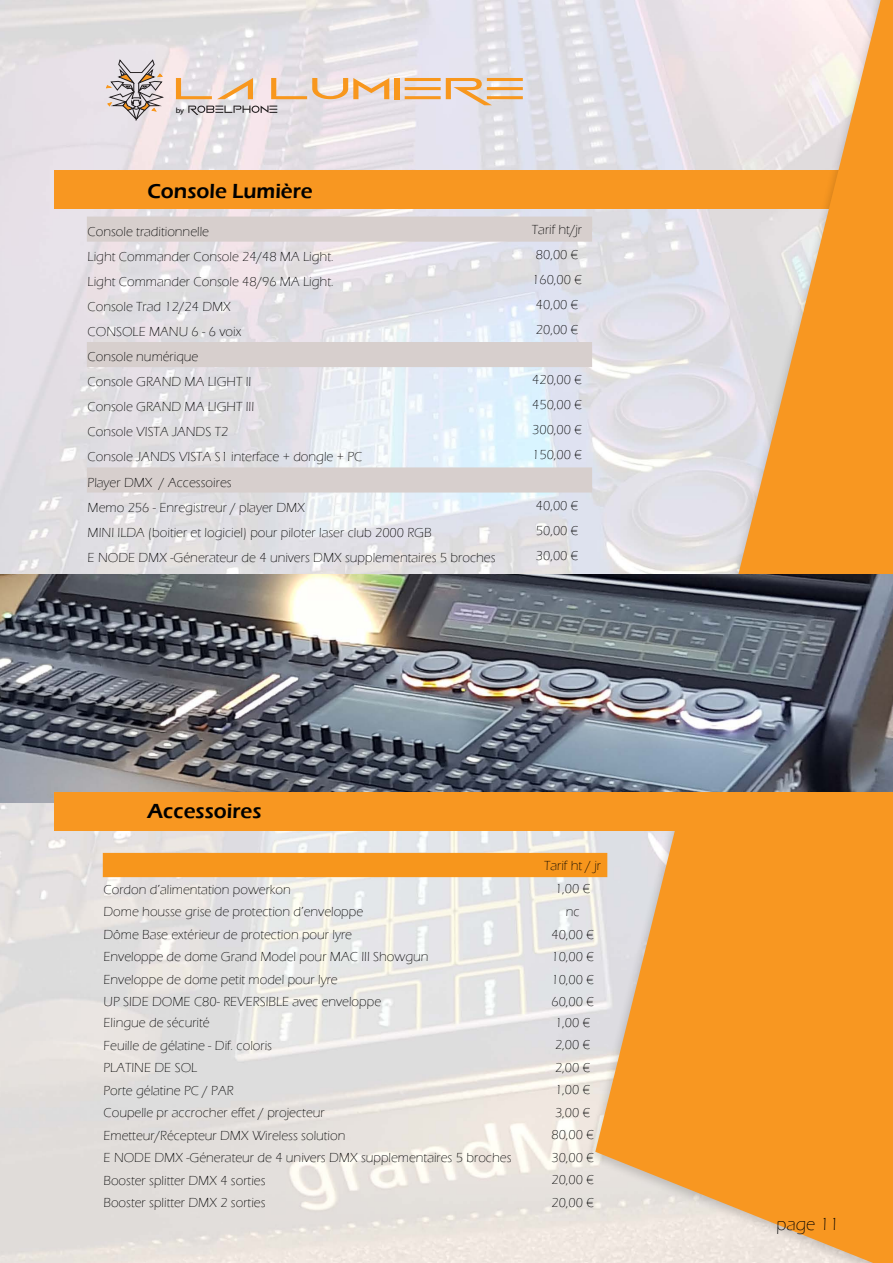
<style>
.page{position:relative;width:893px;height:1263px;background:#fff}
.page>*{position:absolute;margin:0;border:0;box-sizing:border-box;transform-origin:0 0}
.t1{font:31.05px "Vermin Vibes 2";color:#f8971d;scale:1.69 1}
.t2{font:600 21px "Eras ITC";color:#000}
.t3{font:300 18px "Eras ITC";color:#000}
.t4{font:300 13.5px/25px "Eras ITC";color:#000}
.t5{font:7.65px "Myriad Pro";color:#000;scale:1.08 1}
</style>
<div class="page">
<img style="left:0;top:0;width:585px;height:1263px">
<div style="left:54px;top:170px;width:839px;height:39px;background:#f89721"></div>
<svg style="left:188px;top:106px;width:89px;height:9px"></svg>
<svg style="left:106px;top:59px;width:58px;height:62px;background:#c6bcbc"></svg>
<div style="left:585px;top:0;width:308px;height:1263px;background:#000;opacity:.16"></div>
<svg style="left:595px;top:0;width:298px;height:1263px;background:#eeba7d"></svg>
<svg style="left:87px;top:217px;width:505px;height:275px;background:#dfdee2"></svg>
<div style="left:103px;top:853px;width:504px;height:24px;background:#f7961c"></div>
<img style="left:0;top:574px;width:893px;height:228px">
<div style="left:54px;top:792px;width:839px;height:39px;background:#f89721"></div>
<h1 class="t1" style="left:176px;top:75px;width:210px">LA LUMIERE</h1>
<p class="t5" style="left:176px;top:106px;width:9px">by</p>
<h2 class="t2" style="left:147px;top:179px;width:167px">Console Lumière</h2>
<p class="t4" style="left:88px;top:219px;width:123px">Console traditionnelle</p>
<p class="t4" style="left:532px;top:217px;width:52px">Tarif ht/jr</p>
<p class="t4" style="left:88px;top:244px;width:248px">Light Commander Console 24/48 MA Light.</p>
<p class="t4" style="left:536px;top:242px;width:44px">80,00 €</p>
<p class="t4" style="left:88px;top:269px;width:248px">Light Commander Console 48/96 MA Light.</p>
<p class="t4" style="left:532px;top:267px;width:51px">160,00 €</p>
<p class="t4" style="left:88px;top:294px;width:145px">Console Trad 12/24 DMX</p>
<p class="t4" style="left:536px;top:292px;width:44px">40,00 €</p>
<p class="t4" style="left:88px;top:319px;width:155px">CONSOLE MANU 6 - 6 voix</p>
<p class="t4" style="left:536px;top:317px;width:44px">20,00 €</p>
<p class="t4" style="left:88px;top:344px;width:165px">Console numérique<br>Console GRAND MA LIGHT II</p>
<p class="t4" style="left:532px;top:367px;width:51px">420,00 €</p>
<p class="t4" style="left:88px;top:394px;width:168px">Console GRAND MA LIGHT III</p>
<p class="t4" style="left:532px;top:392px;width:51px">450,00 €</p>
<p class="t4" style="left:88px;top:419px;width:142px">Console VISTA JANDS T2</p>
<p class="t4" style="left:532px;top:418px;width:51px">300,00 €</p>
<p class="t4" style="left:88px;top:445px;width:276px">Console JANDS VISTA S1 interface + dongle + PC</p>
<p class="t4" style="left:532px;top:443px;width:51px">150,00 €</p>
<p class="t4" style="left:88px;top:470px;width:219px">Player DMX / Accessoires<br>Memo 256 - Enregistreur / player DMX</p>
<p class="t4" style="left:536px;top:493px;width:44px">40,00 €</p>
<p class="t4" style="left:88px;top:520px;width:345px">MINI ILDA (boitier et logiciel) pour piloter laser club 2000 RGB</p>
<p class="t4" style="left:536px;top:518px;width:44px">50,00 €</p>
<p class="t4" style="left:88px;top:545px;width:409px">E NODE DMX -Génerateur de 4 univers DMX supplementaires 5 broches</p>
<p class="t4" style="left:536px;top:543px;width:44px">30,00 €</p>
<h2 class="t2" style="left:147px;top:799px;width:116px">Accessoires</h2>
<p class="t4" style="left:544px;top:853px;width:59px">Tarif ht / jr</p>
<p class="t4" style="left:104px;top:877px;width:189px">Cordon d’alimentation powerkon</p>
<p class="t4" style="left:555px;top:876px;width:37px">1,00 €</p>
<p class="t4" style="left:104px;top:899px;width:261px">Dome housse grise de protection d’enveloppe</p>
<p class="t4" style="left:566px;top:899px;width:15px">nc</p>
<p class="t4" style="left:104px;top:922px;width:250px">Dôme Base extérieur de protection pour lyre</p>
<p class="t4" style="left:551px;top:922px;width:44px">40,00 €</p>
<p class="t4" style="left:104px;top:944px;width:326px">Enveloppe de dome Grand Model pour MAC III Showgun</p>
<p class="t4" style="left:551px;top:944px;width:44px">10,00 €</p>
<p class="t4" style="left:104px;top:967px;width:236px">Enveloppe de dome petit model pour lyre</p>
<p class="t4" style="left:551px;top:967px;width:44px">10,00 €</p>
<p class="t4" style="left:104px;top:989px;width:279px">UP SIDE DOME C80- REVERSIBLE avec enveloppe</p>
<p class="t4" style="left:551px;top:989px;width:44px">60,00 €</p>
<p class="t4" style="left:104px;top:1010px;width:108px">Elingue de sécurité</p>
<p class="t4" style="left:555px;top:1010px;width:37px">1,00 €</p>
<p class="t4" style="left:104px;top:1033px;width:170px">Feuille de gélatine - Dif. coloris</p>
<p class="t4" style="left:555px;top:1032px;width:37px">2,00 €</p>
<p class="t4" style="left:104px;top:1055px;width:95px">PLATINE DE SOL</p>
<p class="t4" style="left:555px;top:1055px;width:37px">2,00 €</p>
<p class="t4" style="left:104px;top:1078px;width:132px">Porte gélatine PC / PAR</p>
<p class="t4" style="left:555px;top:1077px;width:37px">1,00 €</p>
<p class="t4" style="left:104px;top:1100px;width:223px">Coupelle pr accrocher effet / projecteur</p>
<p class="t4" style="left:555px;top:1100px;width:37px">3,00 €</p>
<p class="t4" style="left:104px;top:1123px;width:243px">Emetteur/Récepteur DMX Wireless solution</p>
<p class="t4" style="left:551px;top:1122px;width:44px">80,00 €</p>
<p class="t4" style="left:104px;top:1145px;width:409px">E NODE DMX -Génerateur de 4 univers DMX supplementaires 5 broches</p>
<p class="t4" style="left:551px;top:1145px;width:44px">30,00 €</p>
<p class="t4" style="left:104px;top:1168px;width:163px">Booster splitter DMX 4 sorties</p>
<p class="t4" style="left:551px;top:1167px;width:44px">20,00 €</p>
<p class="t4" style="left:104px;top:1190px;width:163px">Booster splitter DMX 2 sorties</p>
<p class="t4" style="left:551px;top:1190px;width:44px">20,00 €</p>
<h3 class="t3" style="left:777px;top:1210px;width:64px">page 11</h3>
<h3 class="t3" style="left:777px;top:1214px;width:64px">page 11</h3>
</div>
